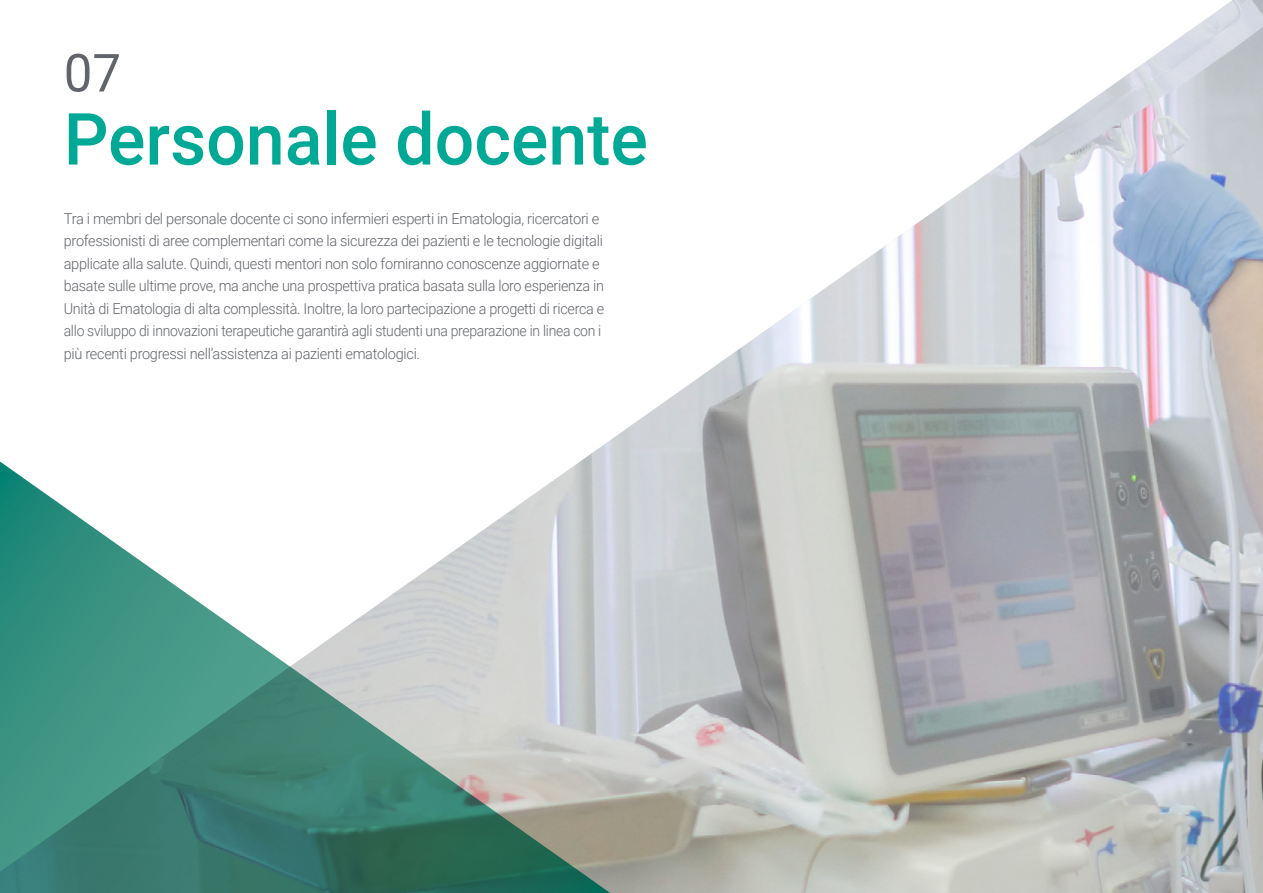
<style>
.page{position:relative;width:1263px;height:893px;background:#fff}
.page>*{position:absolute;margin:0;border:0;box-sizing:border-box;transform-origin:0 0}
.t1{font:500 72px "Roboto";color:#00a996}
.t2{font:52.5px "Roboto";color:#61646a}
.t3{font:300 15px/22.5px "Roboto";letter-spacing:-.02em;color:#61646a}
</style>
<div class="page">
<img style="left:602px;top:0;width:661px;height:893px">
<svg style="left:0;top:446px;width:640px;height:447px"></svg>
<h2 class="t2" style="left:64px;top:36px;width:59px">07</h2>
<h1 class="t1" style="left:64px;top:89px;width:586px">Personale docente</h1>
<p class="t3" style="left:64px;top:207px;width:542px">Tra i membri del personale docente ci sono infermieri esperti in Ematologia, ricercatori e professionisti di aree complementari come la sicurezza dei pazienti e le tecnologie digitali applicate alla salute. Quindi, questi mentori non solo forniranno conoscenze aggiornate e basate sulle ultime prove, ma anche una prospettiva pratica basata sulla loro esperienza in Unità di Ematologia di alta complessità. Inoltre, la loro partecipazione a progetti di ricerca e allo sviluppo di innovazioni terapeutiche garantirà agli studenti una preparazione in linea con i più recenti progressi nell’assistenza ai pazienti ematologici.</p>
</div>
